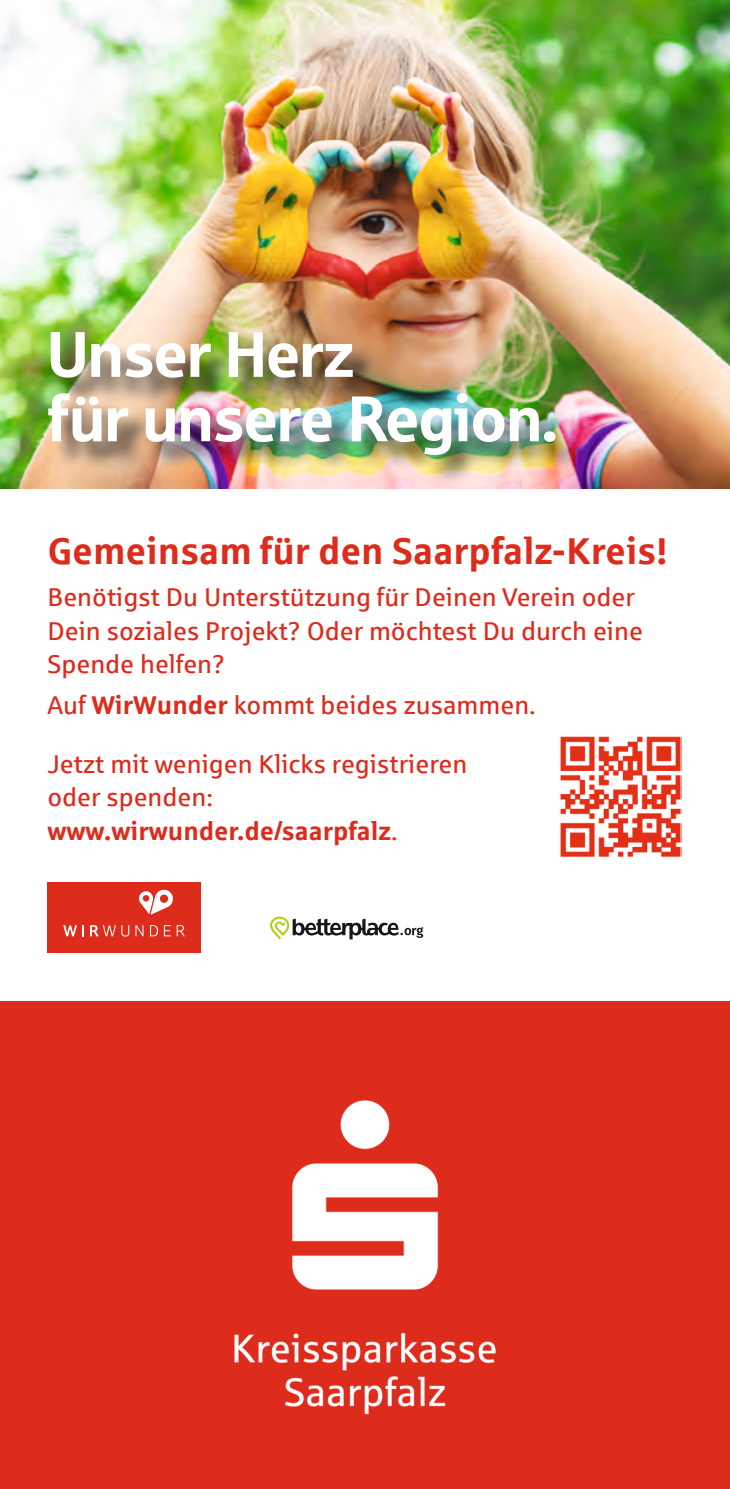
<style>
.page{position:relative;width:730px;height:1489px;background:#fff}
.page>*{position:absolute;margin:0;border:0;box-sizing:border-box;transform-origin:0 0}
.t1{font:64.5px/64.5px "Sparkasse Head";color:#fff}
.t2{font:700 37.25px "Sparkasse Rg";color:#dd2b1c}
.t3{font:25.75px/33.5px "Sparkasse Rg";color:#dd2b1c}
.s1{font-weight:700}
</style>
<div class="page">
<img style="left:0;top:0;width:730px;height:489px">
<div style="left:0;top:1000px;width:730px;height:488px;background:#dd2b1c"></div>
<div style="left:50px;top:334px;width:534px;height:150px;background:#151616;opacity:.75"></div>
<div style="left:47px;top:881px;width:154px;height:71px;background:#dd2b1c"></div>
<svg style="left:63px;top:925px;width:21px;height:11px"></svg>
<svg style="left:135px;top:925px;width:9px;height:12px"></svg>
<svg style="left:150px;top:925px;width:8px;height:11px"></svg>
<svg style="left:164px;top:925px;width:7px;height:11px"></svg>
<svg style="left:177px;top:925px;width:8px;height:11px"></svg>
<svg style="left:90px;top:925px;width:39px;height:11px"></svg>
<svg style="left:139px;top:889px;width:34px;height:25px"></svg>
<svg style="left:270px;top:916px;width:153px;height:23px"></svg>
<img style="left:234px;top:1100px;width:262px;height:315px">
<img style="left:560px;top:736px;width:122px;height:121px">
<h1 class="t1" style="left:47px;top:319px;width:512px">Unser Herz<br>für unsere Region.</h1>
<h2 class="t2" style="left:47px;top:527px;width:621px">Gemeinsam für den Saarpfalz-Kreis!</h2>
<p class="t3" style="left:47px;top:580px;width:597px">Benötigst Du Unterstützung für Deinen Verein oder<br>Dein soziales Projekt? Oder möchtest Du durch eine<br>Spende helfen?</p>
<p class="t3" style="left:47px;top:688px;width:490px">Auf <span class="s1">WirWunder</span> kommt beides zusammen.</p>
<p class="t3" style="left:47px;top:746px;width:421px">Jetzt mit wenigen Klicks registrieren oder spenden: <span class="s1">www.wirwunder.de/saarpfalz</span>.</p>
</div>
